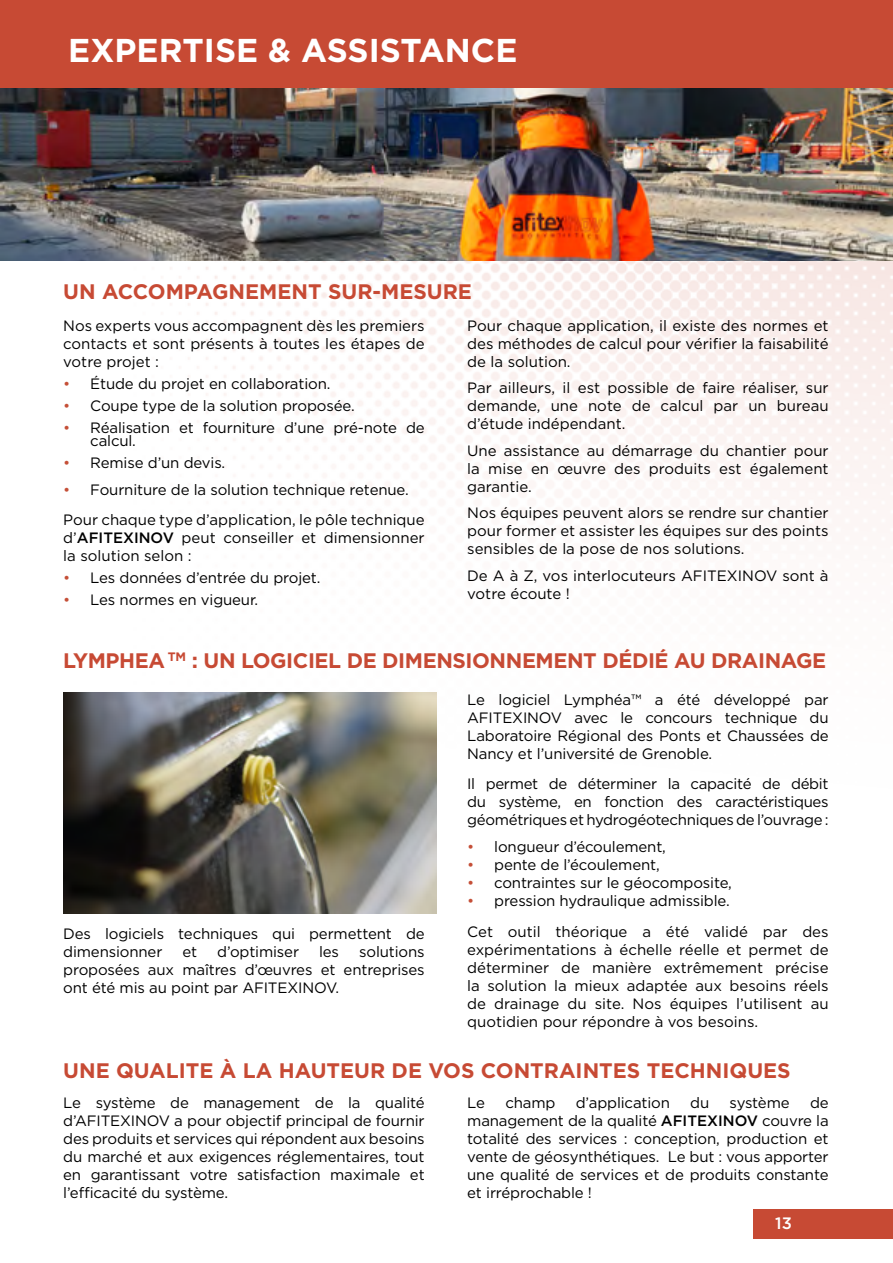
<style>
.page{position:relative;width:893px;height:1263px;background:#fff}
.page>*{position:absolute;margin:0;border:0;box-sizing:border-box;transform-origin:0 0}
.t1{font:700 33px "Gotham";color:#fff}
.t2{font:700 21px "Gotham";color:#c74a34}
.t3{font:700 21px "Gotham";letter-spacing:-.02em;color:#c74a34}
.t4{font:500 16.5px "Gotham";color:#fff}
.t5{font:15px/18px "Gotham";letter-spacing:-.01em;color:#000;text-align:justify}
.s1{color:#c54f37}
.s2{font-weight:500}
</style>
<div class="page">
<img style="left:63px;top:261px;width:830px;height:432px">
<div style="left:0;top:0;width:893px;height:89px;background:#c74a34"></div>
<img style="left:0;top:89px;width:893px;height:172px">
<img style="left:63px;top:693px;width:374px;height:221px">
<div style="left:753px;top:1209px;width:140px;height:30px;background:#c74a34"></div>
<h1 class="t1" style="left:68px;top:28px;width:451px">EXPERTISE &amp; ASSISTANCE</h1>
<h2 class="t2" style="left:63px;top:278px;width:410px">UN ACCOMPAGNEMENT SUR-MESURE</h2>
<p class="t5" style="left:63px;top:316px;width:363px">Nos experts vous accompagnent dès les premiers contacts et sont présents à toutes les étapes de votre projet :</p>
<p class="t5" style="left:63px;top:374px;width:269px"><span class="s1">•</span> Étude du projet en collaboration.</p>
<p class="t5" style="left:63px;top:396px;width:293px"><span class="s1">•</span> Coupe type de la solution proposée.</p>
<p class="t5" style="left:90px;top:420px;width:336px;line-height:13.5px;text-indent:-27px"><span class="s1">•</span> Réalisation et fourniture d’une pré-note de calcul.</p>
<p class="t5" style="left:63px;top:454px;width:164px"><span class="s1">•</span> Remise d’un devis.</p>
<p class="t5" style="left:63px;top:474px;width:363px;line-height:30.8px"><span class="s1">•</span> Fourniture de la solution technique retenue.<br>Pour chaque type d’application, le pôle technique</p>
<p class="t5" style="left:63px;top:529px;width:363px">d’<span class="s2">AFITEXINOV</span> peut conseiller et dimensionner la solution selon :</p>
<p class="t5" style="left:63px;top:569px;width:259px"><span class="s1">•</span> Les données d’entrée du projet.</p>
<p class="t5" style="left:63px;top:591px;width:197px"><span class="s1">•</span> Les normes en vigueur.</p>
<p class="t5" style="left:467px;top:316px;width:363px">Pour chaque application, il existe des normes et des méthodes de calcul pour vérifier la faisabilité de la solution.</p>
<p class="t5" style="left:467px;top:379px;width:363px">Par ailleurs, il est possible de faire réaliser, sur demande, une note de calcul par un bureau d’étude indépendant.</p>
<p class="t5" style="left:467px;top:441px;width:363px">Une assistance au démarrage du chantier pour la mise en œuvre des produits est également garantie.</p>
<p class="t5" style="left:467px;top:504px;width:363px">Nos équipes peuvent alors se rendre sur chantier pour former et assister les équipes sur des points sensibles de la pose de nos solutions.</p>
<p class="t5" style="left:467px;top:566px;width:363px">De A à Z, vos interlocuteurs AFITEXINOV sont à votre écoute !</p>
<h2 class="t3" style="left:63px;top:647px;width:764px">LYMPHEA <sup>TM</sup> : UN LOGICIEL DE DIMENSIONNEMENT DÉDIÉ AU DRAINAGE</h2>
<p class="t5" style="left:63px;top:924px;width:363px">Des logiciels techniques qui permettent de dimensionner</p>
<p class="t5" style="left:63px;top:942px;width:363px;text-indent:296px">solutions proposées aux maîtres d’œuvres et entreprises ont été mis au point par AFITEXINOV.</p>
<p class="t5" style="left:182px;top:942px;width:16px">et</p>
<p class="t5" style="left:217px;top:942px;width:83px">d’optimiser</p>
<p class="t5" style="left:319px;top:942px;width:21px">les</p>
<p class="t5" style="left:467px;top:690px;width:363px">Le logiciel Lymphéa™ a été développé par AFITEXINOV avec le concours technique du Laboratoire Régional des Ponts et Chaussées de Nancy et l’université de Grenoble.</p>
<p class="t5" style="left:467px;top:775px;width:363px">Il permet de déterminer la capacité de débit du système, en fonction des caractéristiques géométriques et hydrogéotechniques de l’ouvrage :</p>
<p class="t5" style="left:467px;top:837px;width:200px"><span class="s1">•</span> longueur d’écoulement,</p>
<p class="t5" style="left:467px;top:855px;width:194px"><span class="s1">•</span> pente de l’écoulement,</p>
<p class="t5" style="left:467px;top:873px;width:266px"><span class="s1">•</span> contraintes sur le géocomposite,</p>
<p class="t5" style="left:467px;top:885px;width:363px;line-height:30.8px"><span class="s1">•</span> pression hydraulique admissible.<br>Cet outil théorique a été validé par des</p>
<p class="t5" style="left:467px;top:940px;width:363px">expérimentations à échelle réelle et permet de déterminer de manière extrêmement précise la solution la mieux adaptée aux besoins réels de drainage du site. Nos équipes l’utilisent au quotidien pour répondre à vos besoins.</p>
<h2 class="t2" style="left:63px;top:1056px;width:729px">UNE QUALITE À LA HAUTEUR DE VOS CONTRAINTES TECHNIQUES</h2>
<p class="t5" style="left:63px;top:1093px;width:363px">Le système de management de la qualité d’AFITEXINOV a pour objectif principal de fournir des produits et services qui répondent aux besoins du marché et aux exigences réglementaires, tout en garantissant votre satisfaction maximale et l’efficacité du système.</p>
<p class="t5" style="left:467px;top:1093px;width:19px">Le</p>
<p class="t5" style="left:505px;top:1093px;width:52px">champ</p>
<p class="t5" style="left:576px;top:1093px;width:96px">d’application</p>
<p class="t5" style="left:690px;top:1093px;width:21px">du</p>
<p class="t5" style="left:730px;top:1093px;width:62px">système</p>
<p class="t5" style="left:467px;top:1093px;width:363px;text-indent:343px">de management de la qualité <span class="s2">AFITEXINOV</span> couvre la totalité des services : conception, production et vente de géosynthétiques. Le but : vous apporter une qualité de services et de produits constante et irréprochable !</p>
<p class="t4" style="left:775px;top:1212px;width:18px">13</p>
</div>
